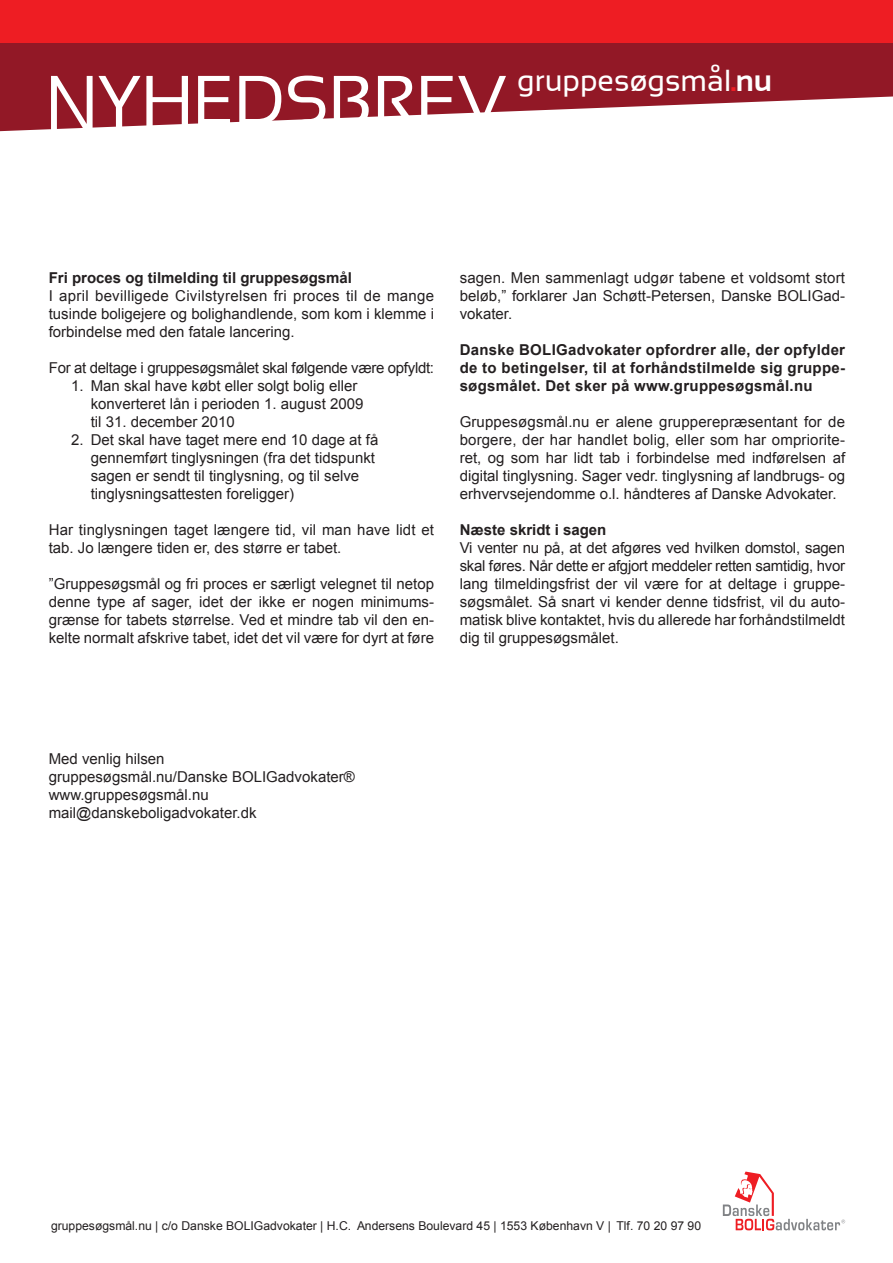
<style>
.page{position:relative;width:893px;height:1263px;background:#fff}
.page>*{position:absolute;margin:0;border:0;box-sizing:border-box;transform-origin:0 0}
.t1{font:30.15px "Sansation";color:#fff}
.t2{font:15px/18px "Arial";color:#231f20;text-align:justify}
.t3{font:700 15px/18px "Arial";color:#231f20;text-align:justify}
.t4{font:15px "Arial";letter-spacing:-.02em;color:#231f20}
.t5{font:12.15px "Arial";color:#231f20}
.s1{font-weight:700;color:#ee1d23}
.s2{font-weight:700}
</style>
<div class="page">
<svg style="left:723px;top:1171px;width:122px;height:59px"></svg>
<svg style="left:0;top:42px;width:893px;height:89px;fill:#921826"></svg>
<div style="left:0;top:0;width:893px;height:42px;background:#ee1d23"></div>
<svg style="left:51px;top:76px;width:455px;height:55px"></svg>
<h1 class="t1" style="left:517px;top:64px;width:256px">gruppesøgsmål<span class="s1">.</span><span class="s2">nu</span></h1>
<p class="t3" style="left:49px;top:269px;width:305px">Fri proces og tilmelding til gruppesøgsmål</p>
<p class="t2" style="left:49px;top:287px;width:387px">I april bevilligede Civilstyrelsen fri proces til de mange tusinde boligejere og bolighandlende, som kom i klemme i forbindelse med den fatale lancering.</p>
<p class="t4" style="left:49px;top:359px;width:387px">For at deltage i gruppesøgsmålet skal følgende være opfyldt:</p>
<p class="t2" style="left:71px;top:377px;width:288px">1. Man skal have købt eller solgt bolig eller</p>
<p class="t2" style="left:91px;top:395px;width:274px">konverteret lån i perioden 1. august 2009</p>
<p class="t2" style="left:91px;top:413px;width:146px">til 31. december 2010</p>
<p class="t2" style="left:71px;top:431px;width:309px">2. Det skal have taget mere end 10 dage at få</p>
<p class="t2" style="left:91px;top:449px;width:286px">gennemført tinglysningen (fra det tidspunkt</p>
<p class="t2" style="left:91px;top:467px;width:270px">sagen er sendt til tinglysning, og til selve</p>
<p class="t2" style="left:91px;top:485px;width:205px">tinglysningsattesten foreligger)</p>
<p class="t2" style="left:49px;top:521px;width:387px">Har tinglysningen taget længere tid, vil man have lidt et tab. Jo længere tiden er, des større er tabet.</p>
<p class="t2" style="left:49px;top:575px;width:387px">”Gruppesøgsmål og fri proces er særligt velegnet til netop denne type af sager, idet der ikke er nogen minimums&shy;grænse for tabets størrelse. Ved et mindre tab vil den en&shy;kelte normalt afskrive tabet, idet det vil være for dyrt at føre</p>
<p class="t2" style="left:460px;top:269px;width:387px">sagen. Men sammenlagt udgør tabene et voldsomt stort beløb,” forklarer Jan Schøtt-Petersen, Danske BOLIGad&shy;vokater.</p>
<p class="t3" style="left:460px;top:341px;width:387px">Danske BOLIGadvokater opfordrer alle, der opfylder de to betingelser, til at forhåndstilmelde sig gruppe&shy;søgsmålet. Det sker på www.gruppesøgsmål.nu</p>
<p class="t2" style="left:460px;top:413px;width:387px">Gruppesøgsmål.nu er alene grupperepræsentant for de borgere, der har handlet bolig, eller som har ompriorite&shy;ret, og som har lidt tab i forbindelse med indførelsen af digital tinglysning. Sager vedr. tinglysning af landbrugs- og erhvervsejendomme o.l. håndteres af Danske Advokater.</p>
<p class="t3" style="left:460px;top:521px;width:148px">Næste skridt i sagen</p>
<p class="t2" style="left:460px;top:539px;width:387px">Vi venter nu på, at det afgøres ved hvilken domstol, sagen skal føres. Når dette er afgjort meddeler retten samtidig, hvor lang tilmeldingsfrist der vil være for at deltage i gruppe&shy;søgsmålet. Så snart vi kender denne tidsfrist, vil du auto&shy;matisk blive kontaktet, hvis du allerede har forhåndstilmeldt dig til gruppesøgsmålet.</p>
<p class="t2" style="left:49px;top:749px;width:117px">Med venlig hilsen</p>
<p class="t2" style="left:49px;top:767px;width:308px">gruppesøgsmål.nu/Danske BOLIGadvokater®</p>
<p class="t2" style="left:49px;top:785px;width:162px">www.gruppesøgsmål.nu</p>
<p class="t2" style="left:49px;top:803px;width:209px">mail@danskeboligadvokater.dk</p>
<p class="t5" style="left:51px;top:1219px;width:652px">gruppesøgsmål.nu | c/o Danske BOLIGadvokater | H.C. Andersens Boulevard 45 | 1553 København V | Tlf. 70 20 97 90</p>
</div>
